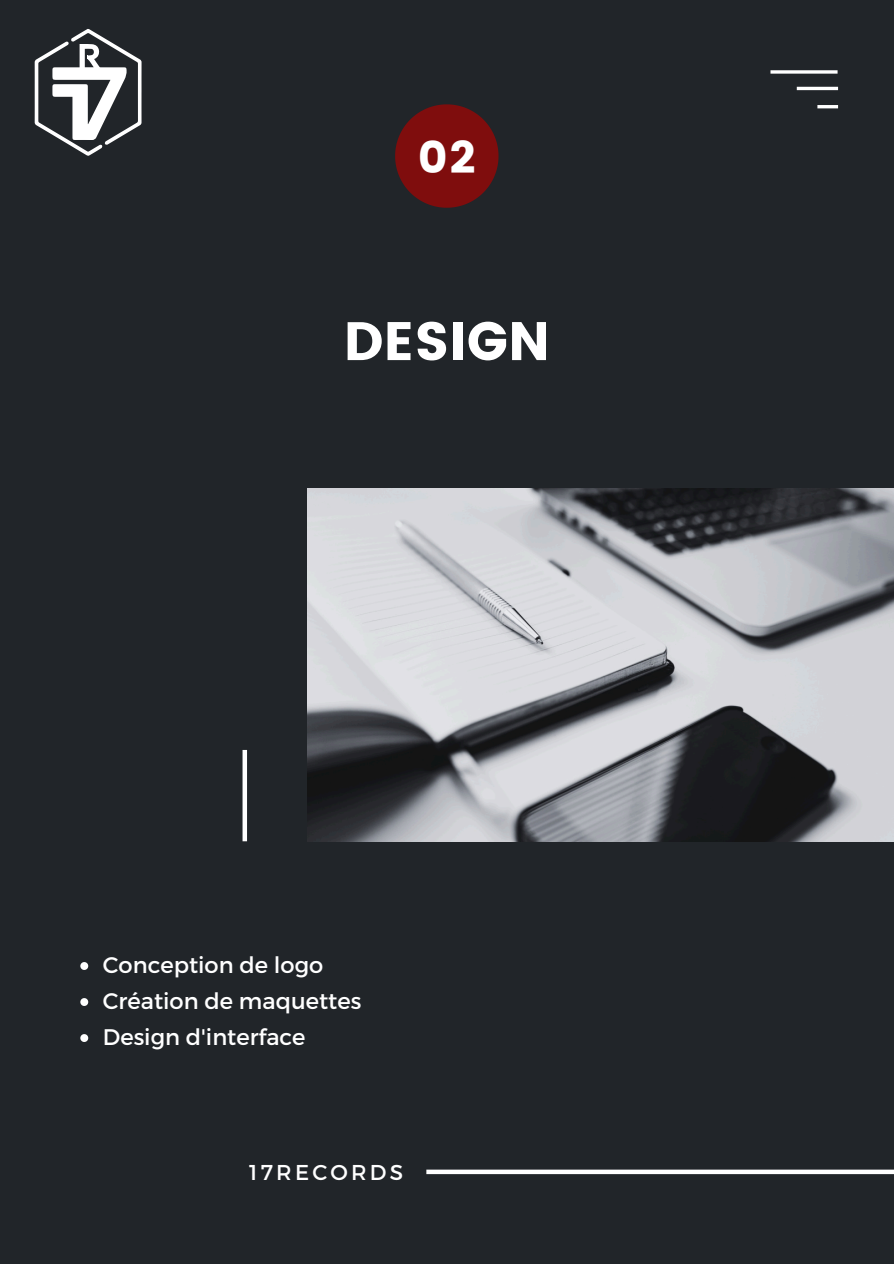
<style>
.page{position:relative;width:894px;height:1264px;background:#fff}
.page>*{position:absolute;margin:0;border:0;box-sizing:border-box;transform-origin:0 0}
.t1{font:54px "Poppins";color:#fff}
.t2{font:45px "Poppins";color:#fff}
.t3{font:22.5px "Montserrat";color:#fff}
.t4{font:21.45px "Montserrat";letter-spacing:.15em;color:#fff}
</style>
<div class="page">
<div style="left:0;top:0;width:893px;height:1263px;background:#212529"></div>
<img style="left:307px;top:489px;width:586px;height:352px">
<div style="left:242px;top:750px;width:5px;height:91px;background:#fff"></div>
<svg style="left:80px;top:962px;width:8px;height:7px"></svg>
<svg style="left:80px;top:998px;width:8px;height:7px"></svg>
<svg style="left:80px;top:1034px;width:8px;height:7px"></svg>
<div style="left:426px;top:1169px;width:467px;height:5px;background:#fff"></div>
<svg style="left:770px;top:70px;width:67px;height:4px"></svg>
<hr style="left:796px;top:87px;width:41px;height:3px;background:#fff">
<hr style="left:817px;top:105px;width:20px;height:3px;background:#fff">
<svg style="left:395px;top:104px;width:103px;height:104px"></svg>
<svg style="left:35px;top:29px;width:106px;height:127px"></svg>
<p class="t2" style="left:418px;top:131px;width:59px">02</p>
<p class="t1" style="left:343px;top:310px;width:208px">DESIGN</p>
<p class="t3" style="left:103px;top:950px;width:222px">Conception de logo</p>
<p class="t3" style="left:103px;top:986px;width:260px">Création de maquettes</p>
<h1 class="t3" style="left:103px;top:1022px;width:204px">Design d'interface</h1>
<p class="t4" style="left:249px;top:1158px;width:155px">17RECORDS</p>
</div>
